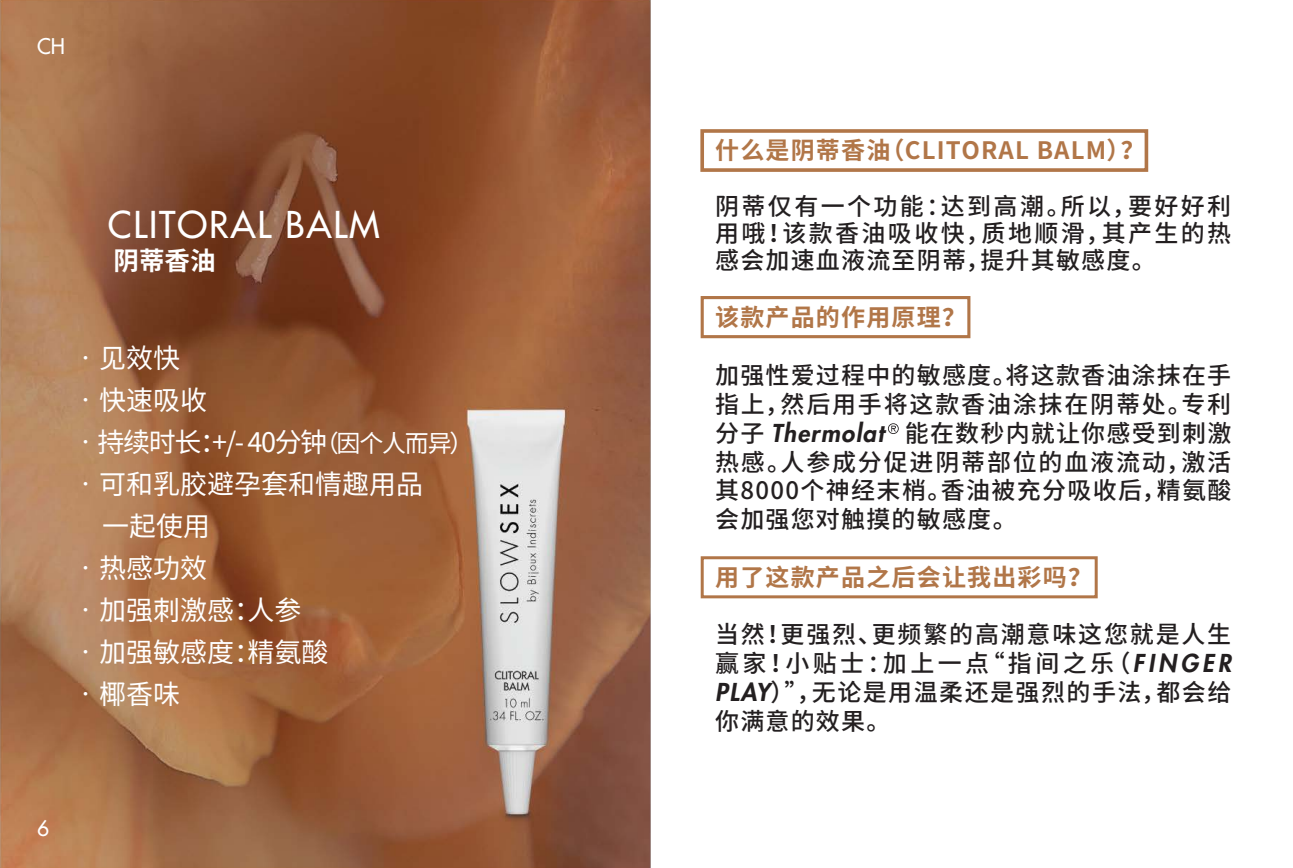
<style>
.page{position:relative;width:1293px;height:868px;background:#fff}
.page>*{position:absolute;margin:0;border:0;box-sizing:border-box;transform-origin:0 0}
.t1{font:500 36px "Futura Std";letter-spacing:.05em;color:#fff}
.t2{font:27px/42px "Noto Sans SC";color:#fff}
.t3{font:27px "Noto Sans SC";letter-spacing:-.05em;color:#fff}
.t4{font:700 25.5px "Noto Sans SC";color:#fff}
.t5{font:500 24px/28.8px "Noto Sans SC";letter-spacing:.06em;color:#231f20;text-align:justify}
.t6{font:700 24px "Noto Sans SC";letter-spacing:.05em;color:#b17648}
.t7{font:500 21px "Futura Std";color:#fff}
.s1{font-size:24px}
.s2{font-family:"Futura Std";font-weight:800;font-style:italic}
</style>
<div class="page">
<img style="left:0;top:784px;width:651px;height:83px">
<img style="left:0;top:0;width:1149px;height:784px">
<div style="left:700px;top:296px;width:270px;height:42px;border:3px solid #b17648"></div>
<div style="left:701px;top:556px;width:396px;height:42px;border:3px solid #b17648"></div>
<div style="left:700px;top:129px;width:448px;height:43px;border:4px solid #b17648"></div>
<svg style="left:888px;top:423px;width:10px;height:11px"></svg>
<p class="t7" style="left:37px;top:33px;width:30px">CH</p>
<h1 class="t1" style="left:108px;top:202px;width:274px">CLITORAL BALM</h1>
<p class="t4" style="left:113px;top:246px;width:103px">阴蒂香油</p>
<p class="t2" style="left:72px;top:337px;width:110px">•见效快</p>
<p class="t2" style="left:72px;top:379px;width:137px">•快速吸收</p>
<p class="t3" style="left:72px;top:427px;width:403px">•持续时长：+/- 40分钟<span class="s1">（因个人而异）</span></p>
<p class="t2" style="left:102px;top:463px;width:322px;text-indent:-30px">•可和乳胶避孕套和情趣用品一起使用</p>
<p class="t2" style="left:72px;top:547px;width:137px">•热感功效</p>
<p class="t2" style="left:72px;top:590px;width:231px">•加强刺激感：人参</p>
<p class="t2" style="left:72px;top:632px;width:258px">•加强敏感度：精氨酸</p>
<p class="t2" style="left:72px;top:674px;width:110px">•椰香味</p>
<p class="t7" style="left:37px;top:814px;width:14px">6</p>
<p class="t6" style="left:715px;top:136px;width:431px">什么是阴蒂香油（CLITORAL BALM）？</p>
<p class="t5" style="left:715px;top:193px;width:518px;line-height:27px">阴蒂仅有一个功能：达到高潮。所以，要好好利用哦！该款香油吸收快，质地顺滑，其产生的热感会加速血液流至阴蒂，提升其敏感度。</p>
<p class="t6" style="left:715px;top:304px;width:252px">该款产品的作用原理？</p>
<p class="t5" style="left:715px;top:361px;width:518px">加强性爱过程中的敏感度。将这款香油涂抹在手指上，然后用手将这款香油涂抹在阴蒂处。专利分子 <span class="s2">Thermolat</span> 能在数秒内就让你感受到刺激热感。人参成分促进阴蒂部位的血液流动，激活其8000个神经末梢。香油被充分吸收后，精氨酸会加强您对触摸的敏感度。</p>
<p class="t6" style="left:715px;top:563px;width:378px">用了这款产品之后会让我出彩吗？</p>
<p class="t5" style="left:715px;top:620px;width:518px">当然！更强烈、更频繁的高潮意味这您就是人生赢家！小贴士：加上一点“指间之乐（<span class="s2">FINGER PLAY</span>）”，无论是用温柔还是强烈的手法，都会给你满意的效果。</p>
</div>
